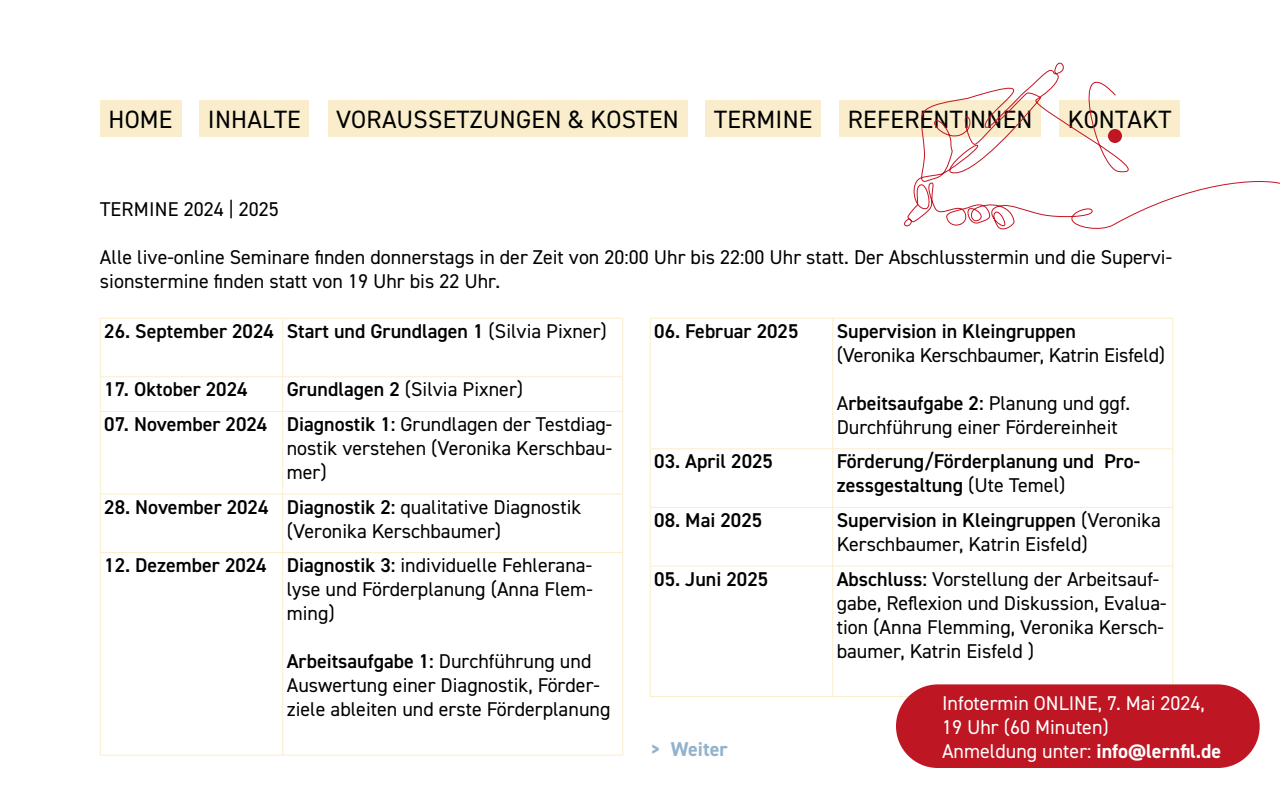
<style>
.page{position:relative;width:1280px;height:800px;background:#fff}
.page>*{position:absolute;margin:0;border:0;box-sizing:border-box;transform-origin:0 0}
.t1{font:25.1px "DIN2014";letter-spacing:.01em;color:#000}
.t2{font:20px/24px "DIN2014";color:#000}
.t3{font:600 20px/24px "DIN2014";color:#000}
.t4{font:20px/24px "DIN2014";color:#fff}
.t5{font:700 20px "DIN2014";color:#92b3cb}
.s1{font-weight:400}
.s2{font-weight:600}
.s3{font-weight:700}
</style>
<div class="page">
<div style="left:100px;top:100px;width:81px;height:36px;background:#f9edcb"></div>
<div style="left:199px;top:100px;width:110px;height:36px;background:#f9edcb"></div>
<div style="left:328px;top:100px;width:359px;height:36px;background:#f9edcb"></div>
<div style="left:706px;top:100px;width:115px;height:36px;background:#f9edcb"></div>
<div style="left:839px;top:100px;width:202px;height:36px;background:#f9edcb"></div>
<hr style="left:100px;top:318px;width:183px;height:1px;background:#f9edcb">
<hr style="left:100px;top:318px;width:1px;height:59px;background:#f9edcb">
<hr style="left:283px;top:318px;width:340px;height:1px;background:#f9edcb">
<hr style="left:282px;top:318px;width:1px;height:59px;background:#f9edcb">
<hr style="left:622px;top:318px;width:1px;height:59px;background:#f9edcb">
<hr style="left:100px;top:377px;width:183px;height:1px;background:#f9edcb">
<hr style="left:100px;top:377px;width:1px;height:34px;background:#f9edcb">
<hr style="left:283px;top:377px;width:340px;height:1px;background:#f9edcb">
<hr style="left:282px;top:377px;width:1px;height:34px;background:#f9edcb">
<hr style="left:622px;top:377px;width:1px;height:34px;background:#f9edcb">
<hr style="left:100px;top:411px;width:183px;height:1px;background:#f9edcb">
<hr style="left:100px;top:412px;width:1px;height:82px;background:#f9edcb">
<hr style="left:283px;top:411px;width:340px;height:1px;background:#f9edcb">
<hr style="left:282px;top:412px;width:1px;height:82px;background:#f9edcb">
<hr style="left:622px;top:412px;width:1px;height:82px;background:#f9edcb">
<hr style="left:100px;top:494px;width:183px;height:1px;background:#f9edcb">
<hr style="left:100px;top:494px;width:1px;height:58px;background:#f9edcb">
<hr style="left:283px;top:494px;width:340px;height:1px;background:#f9edcb">
<hr style="left:282px;top:494px;width:1px;height:58px;background:#f9edcb">
<hr style="left:622px;top:494px;width:1px;height:58px;background:#f9edcb">
<hr style="left:100px;top:552px;width:183px;height:1px;background:#f9edcb">
<hr style="left:100px;top:553px;width:1px;height:202px;background:#f9edcb">
<hr style="left:283px;top:552px;width:340px;height:1px;background:#f9edcb">
<hr style="left:282px;top:553px;width:1px;height:202px;background:#f9edcb">
<hr style="left:622px;top:553px;width:1px;height:202px;background:#f9edcb">
<hr style="left:100px;top:755px;width:183px;height:1px;background:#f9edcb">
<hr style="left:283px;top:755px;width:340px;height:1px;background:#f9edcb">
<hr style="left:650px;top:318px;width:183px;height:1px;background:#f9edcb">
<hr style="left:650px;top:318px;width:1px;height:131px;background:#f9edcb">
<hr style="left:833px;top:318px;width:340px;height:1px;background:#f9edcb">
<hr style="left:832px;top:318px;width:1px;height:131px;background:#f9edcb">
<hr style="left:1172px;top:318px;width:1px;height:131px;background:#f9edcb">
<hr style="left:650px;top:449px;width:183px;height:1px;background:#f9edcb">
<hr style="left:650px;top:449px;width:1px;height:58px;background:#f9edcb">
<hr style="left:833px;top:449px;width:340px;height:1px;background:#f9edcb">
<hr style="left:832px;top:449px;width:1px;height:58px;background:#f9edcb">
<hr style="left:1172px;top:449px;width:1px;height:58px;background:#f9edcb">
<hr style="left:650px;top:507px;width:183px;height:1px;background:#f9edcb">
<hr style="left:650px;top:508px;width:1px;height:58px;background:#f9edcb">
<hr style="left:833px;top:507px;width:340px;height:1px;background:#f9edcb">
<hr style="left:832px;top:508px;width:1px;height:58px;background:#f9edcb">
<hr style="left:1172px;top:508px;width:1px;height:58px;background:#f9edcb">
<hr style="left:650px;top:566px;width:183px;height:1px;background:#f9edcb">
<hr style="left:650px;top:566px;width:1px;height:130px;background:#f9edcb">
<hr style="left:833px;top:566px;width:340px;height:1px;background:#f9edcb">
<hr style="left:832px;top:566px;width:1px;height:130px;background:#f9edcb">
<hr style="left:1172px;top:566px;width:1px;height:130px;background:#f9edcb">
<hr style="left:650px;top:696px;width:183px;height:1px;background:#f9edcb">
<hr style="left:833px;top:696px;width:340px;height:1px;background:#f9edcb">
<svg style="left:899px;top:62px;width:381px;height:168px"></svg>
<div style="left:1108px;top:129px;width:14px;height:14px;background:#be1622;border-radius:50%"></div>
<div style="left:896px;top:684px;width:364px;height:84px;background:#be1622;border-radius:42px"></div>
<p class="t1" style="left:108px;top:104px;width:66px">HOME</p>
<p class="t1" style="left:208px;top:104px;width:94px">INHALTE</p>
<p class="t1" style="left:336px;top:104px;width:344px">VORAUSSETZUNGEN &amp; KOSTEN</p>
<p class="t1" style="left:714px;top:104px;width:100px">TERMINE</p>
<p class="t1" style="left:848px;top:104px;width:186px">REFERENTINNEN</p>
<p class="t1" style="left:1068px;top:104px;width:105px">KONTAKT</p>
<p class="t2" style="left:100px;top:196px;width:180px">TERMINE 2024 | 2025</p>
<p class="t2" style="left:100px;top:244px;width:1074px">Alle live-online Seminare finden donnerstags in der Zeit von 20:00 Uhr bis 22:00 Uhr statt. Der Abschlusstermin und die Supervi&shy;sionstermine finden statt von 19 Uhr bis 22 Uhr.</p>
<p class="t3" style="left:104px;top:318px;width:504px">26. September 2024 Start und Grundlagen 1 <span class="s1">(Silvia Pixner)</span></p>
<p class="t3" style="left:654px;top:318px;width:146px">06. Februar 2025</p>
<p class="t3" style="left:837px;top:318px;width:241px">Supervision in Kleingruppen</p>
<p class="t2" style="left:837px;top:343px;width:330px">(Veronika Kerschbaumer, Katrin Eisfeld)</p>
<p class="t2" style="left:837px;top:391px;width:295px">A<span class="s2">rbeitsaufgabe 2:</span> Planung und ggf.<br>Durchführung einer Fördereinheit</p>
<p class="t3" style="left:654px;top:449px;width:120px">03. April 2025</p>
<p class="t3" style="left:837px;top:449px;width:305px">Förderung/Förderplanung und Pro&shy;zessgestaltung <span class="s1">(Ute Temel)</span></p>
<p class="t3" style="left:654px;top:508px;width:109px">08. Mai 2025</p>
<p class="t2" style="left:837px;top:508px;width:326px"><span class="s2">Supervision in Kleingruppen</span> (Veronika<br>Kerschbaumer, Katrin Eisfeld)</p>
<p class="t3" style="left:654px;top:566px;width:116px">05. Juni 2025</p>
<p class="t2" style="left:837px;top:566px;width:331px"><span class="s2">Abschluss:</span> Vorstellung der Arbeitsauf&shy;gabe, Reflexion und Diskussion, Evalua&shy;tion (Anna Flemming, Veronika Kersch&shy;baumer, Katrin Eisfeld )</p>
<p class="t3" style="left:104px;top:377px;width:145px">17. Oktober 2024</p>
<p class="t2" style="left:287px;top:377px;width:238px"><span class="s2">Grundlagen 2</span> (Silvia Pixner)</p>
<p class="t2" style="left:287px;top:412px;width:327px;text-align:justify;text-indent:-182px"><span class="s2">07. November 2024 Diagnostik 1:</span> Grundlagen der Testdiag&shy;nostik verstehen (Veronika Kerschbau&shy;mer)</p>
<p class="t2" style="left:287px;top:494px;width:296px;text-indent:-182px"><span class="s2">28. November 2024 Diagnostik 2:</span> qualitative Diagnostik (Veronika Kerschbaumer)</p>
<p class="t2" style="left:287px;top:553px;width:307px;text-align:justify;text-indent:-182px"><span class="s2">12. Dezember 2024 Diagnostik 3:</span> individuelle Fehlerana&shy;lyse und Förderplanung (Anna Flem&shy;ming)</p>
<p class="t2" style="left:287px;top:649px;width:325px"><span class="s2">Arbeitsaufgabe 1:</span> Durchführung und<br>Auswertung einer Diagnostik, Förder&shy;ziele ableiten und erste Förderplanung</p>
<p class="t4" style="left:942px;top:691px;width:281px">Infotermin ONLINE, 7. Mai 2024,<br>19 Uhr (60 Minuten)<br>Anmeldung unter: <span class="s3">info@lernfil.de</span></p>
<p class="t5" style="left:650px;top:736px;width:79px">&gt; Weiter</p>
</div>
